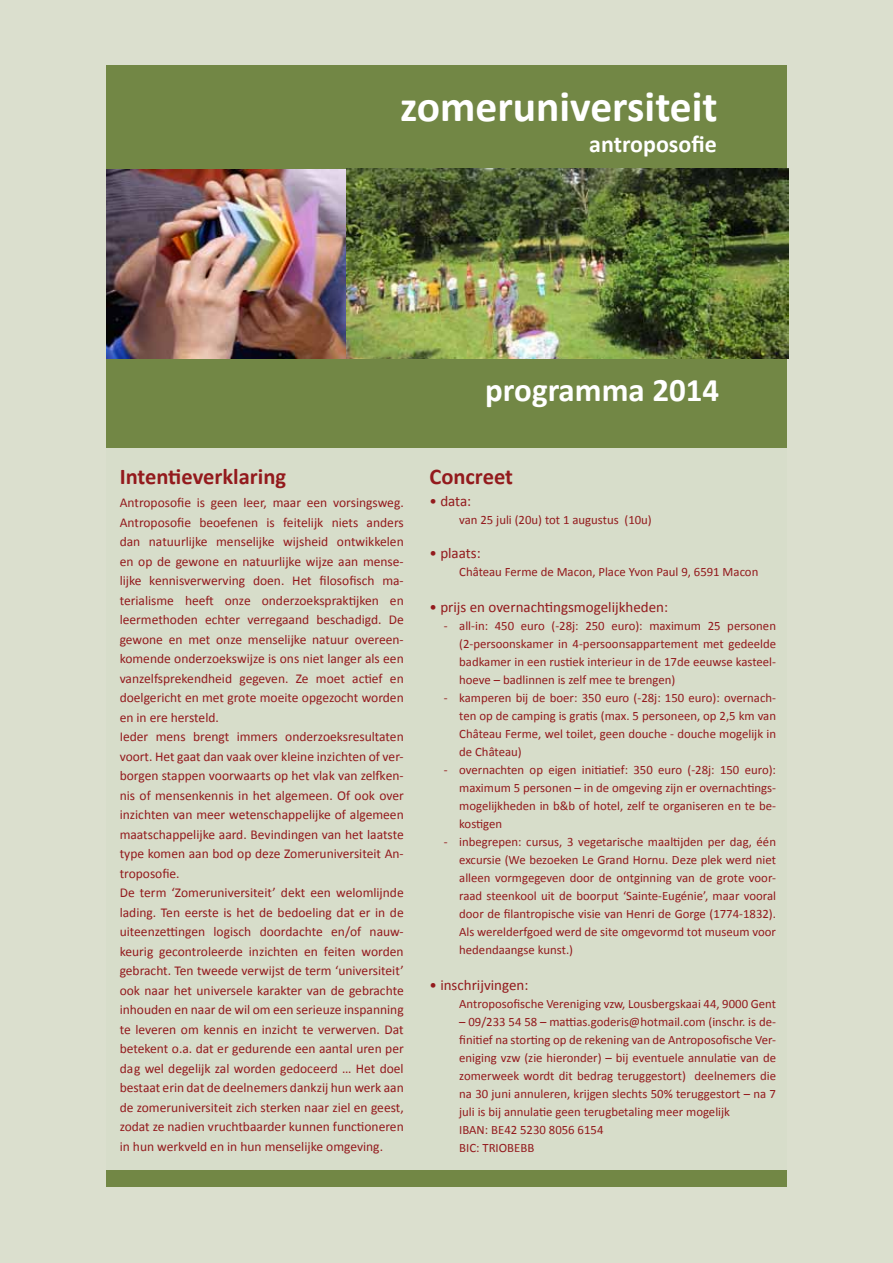
<style>
.page{position:relative;width:893px;height:1263px;background:#dbdfce}
.page>*{position:absolute;margin:0;border:0;box-sizing:border-box;transform-origin:0 0}
.t1{font:700 43.5px "Calibri";color:#fff}
.t2{font:700 33px "Calibri";color:#fff}
.t3{font:700 24px "Calibri";color:#fff}
.t4{font:700 22.5px "Calibri";color:#931a1d}
.t5{font:15px "Calibri";color:#931a1d}
.t6{font:13.5px/19.5px "Calibri";color:#931a1d}
.t7{font:12.75px/18px "Calibri";color:#931a1d;text-align:justify}
</style>
<div class="page">
<div style="left:106px;top:65px;width:681px;height:1121px;background:#728745"></div>
<div style="left:106px;top:448px;width:681px;height:721px;background:#d7ddca"></div>
<img style="left:106px;top:169px;width:682px;height:190px">
<h1 class="t1" style="left:400px;top:79px;width:319px">zomeruniversiteit</h1>
<h3 class="t3" style="left:589px;top:129px;width:129px">antroposofie</h3>
<h3 class="t4" style="left:120px;top:462px;width:168px">Intentieverklaring</h3>
<p class="t6" style="left:120px;top:492px;width:286px">Antroposofie is geen leer, maar een vorsingsweg.<br>Antroposofie beoefenen is feitelijk niets anders dan natuurlijke menselijke wijsheid ontwikkelen en op de gewone en natuurlijke wijze aan mense&shy;lijke kennisverwerving doen. Het filosofisch ma&shy;terialisme heeft onze onderzoekspraktijken en leermethoden echter verregaand beschadigd. De gewone en met onze menselijke natuur overeen&shy;komende onderzoekswijze is ons niet langer als een vanzelfsprekendheid gegeven. Ze moet actief en doelgericht en met grote moeite opgezocht worden en in ere hersteld.<br>Ieder mens brengt immers onderzoeksresultaten voort. Het gaat dan vaak over kleine inzichten of ver&shy;borgen stappen voorwaarts op het vlak van zelfken&shy;nis of mensenkennis in het algemeen. Of ook over inzichten van meer wetenschappelijke of algemeen maatschappelijke aard. Bevindingen van het laatste type komen aan bod op deze Zomeruniversiteit An&shy;troposofie.<br>De term ‘Zomeruniversiteit’ dekt een welomlijnde lading. Ten eerste is het de bedoeling dat er in de uiteenzettingen logisch doordachte en/of nauw&shy;keurig gecontroleerde inzichten en feiten worden gebracht. Ten tweede verwijst de term ‘universiteit’ ook naar het universele karakter van de gebrachte inhouden en naar de wil om een serieuze inspanning te leveren om kennis en inzicht te verwerven. Dat betekent o.a. dat er gedurende een aantal uren per dag wel degelijk zal worden gedoceerd … Het doel bestaat erin dat de deelnemers dankzij hun werk aan de zomeruniversiteit zich sterken naar ziel en geest, zodat ze nadien vruchtbaarder kunnen functioneren in hun werkveld en in hun menselijke omgeving.</p>
<h2 class="t2" style="left:485px;top:370px;width:236px">programma 2014</h2>
<h3 class="t4" style="left:429px;top:462px;width:85px">Concreet</h3>
<p class="t5" style="left:429px;top:492px;width:43px">• data:</p>
<p class="t7" style="left:459px;top:510px;width:194px">van 25 juli (20u) tot 1 augustus (10u)</p>
<p class="t5" style="left:429px;top:544px;width:53px">• plaats:</p>
<p class="t7" style="left:459px;top:562px;width:301px">Château Ferme de Macon, Place Yvon Paul 9, 6591 Macon</p>
<p class="t5" style="left:429px;top:598px;width:240px">• prijs en overnachtingsmogelijkheden:</p>
<p class="t7" style="left:459px;top:616px;width:318px;text-indent:-15px">- all-in: 450 euro (-28j: 250 euro): maximum 25 personen (2-persoonskamer in 4-persoonsappartement met gedeelde badkamer in een rustiek interieur in de 17de eeuwse kasteel&shy;hoeve – badlinnen is zelf mee te brengen)</p>
<p class="t7" style="left:459px;top:688px;width:318px;text-indent:-15px">- kamperen bij de boer: 350 euro (-28j: 150 euro): overnach&shy;ten op de camping is gratis (max. 5 personeen, op 2,5 km van Château Ferme, wel toilet, geen douche - douche mogelijk in de Château)</p>
<p class="t7" style="left:459px;top:760px;width:318px;text-indent:-15px">- overnachten op eigen initiatief: 350 euro (-28j: 150 euro): maximum 5 personen – in de omgeving zijn er overnachtings&shy;mogelijkheden in b&amp;b of hotel, zelf te organiseren en te be&shy;kostigen</p>
<p class="t7" style="left:459px;top:832px;width:318px;text-indent:-15px">- inbegrepen: cursus, 3 vegetarische maaltijden per dag, één excursie (We bezoeken Le Grand Hornu. Deze plek werd niet alleen vormgegeven door de ontginning van de grote voor&shy;raad steenkool uit de boorput ‘Sainte-Eugénie’, maar vooral door de filantropische visie van Henri de Gorge (1774-1832).<br>Als werelderfgoed werd de site omgevormd tot museum voor hedendaangse kunst.)</p>
<p class="t5" style="left:429px;top:976px;width:100px">• inschrijvingen:</p>
<p class="t7" style="left:459px;top:994px;width:318px">Antroposofische Vereniging vzw, Lousbergskaai 44, 9000 Gent</p>
<p class="t7" style="left:459px;top:1012px;width:318px;text-align:left">– 09/233 54 58 – mattias.goderis@hotmail.com (inschr. is de&shy;finitief na storting op de rekening van de Antroposofische Ver&shy;eniging vzw (zie hieronder) – bij eventuele annulatie van de zomerweek wordt dit bedrag teruggestort) deelnemers die na 30 juni annuleren, krijgen slechts 50% teruggestort – na 7 juli is bij annulatie geen terugbetaling meer mogelijk<br>IBAN: BE42 5230 8056 6154<br>BIC: TRIOBEBB</p>
</div>
